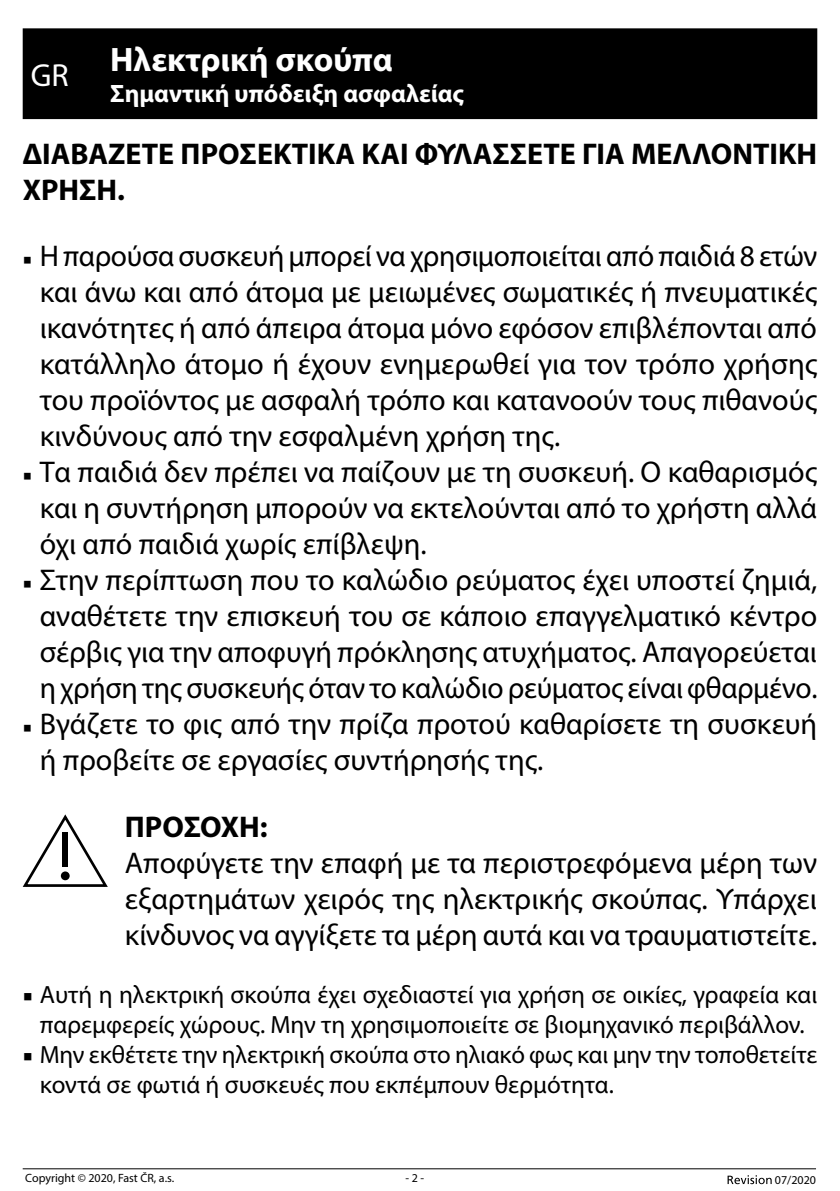
<style>
.page{position:relative;width:840px;height:1191px;background:#fff}
.page>*{position:absolute;margin:0;border:0;box-sizing:border-box;transform-origin:0 0}
.t1{font:700 34px "Myriad Pro";color:#fff}
.t2{font:30px/36px "Myriad Pro";color:#000;text-align:justify}
.t3{font:700 30px/36px "Myriad Pro";color:#000}
.t4{font:700 25.2px "Myriad Pro";color:#fff}
.t5{font:25px/30px "Myriad Pro";color:#000;text-align:center}
.t6{font:12px "Myriad Pro";color:#000}
.s1{font-family:"Minion Pro";font-size:23px}
.s2{font-family:"Minion Pro"}
</style>
<div class="page">
<svg style="left:727px;top:1175px;width:44px;height:9px"></svg>
<hr style="left:23px;top:1168px;width:792px;height:1px;background:#000">
<div style="left:23px;top:28px;width:793px;height:91px;background:#000"></div>
<svg style="left:23px;top:814px;width:85px;height:73px"></svg>
<div style="left:62px;top:832px;width:6px;height:35px;background:#000"></div>
<div style="left:61px;top:871px;width:9px;height:9px;background:#000;border-radius:50%"></div>
<p class="t1" style="left:31px;top:37px;width:363px"><sub>GR</sub> Ηλεκτρική σκούπα</p>
<p class="t4" style="left:110px;top:77px;width:355px">Σημαντική υπόδειξη ασφαλείας</p>
<p class="t3" style="left:23px;top:135px;width:795px">ΔΙΑΒΑΖΕΤΕ ΠΡΟΣΕΚΤΙΚΑ ΚΑΙ ΦΥΛΑΣΣΕΤΕ ΓΙΑ ΜΕΛΛΟΝΤΙΚΗ<br>ΧΡΗΣΗ.</p>
<p class="t2" style="left:40px;top:238px;width:778px;text-indent:-17px"><span class="s1">■</span> Η παρούσα συσκευή μπορεί να χρησιμοποιείται από παιδιά 8 ετών και άνω και από άτομα με μειωμένες σωματικές ή πνευματικές ικανότητες ή από άπειρα άτομα μόνο εφόσον επιβλέπονται από κατάλληλο άτομο ή έχουν ενημερωθεί για τον τρόπο χρήσης του προϊόντος με ασφαλή τρόπο και κατανοούν τους πιθανούς κινδύνους από την εσφαλμένη χρήση της.</p>
<p class="t2" style="left:40px;top:454px;width:778px;text-indent:-17px"><span class="s1">■</span> Τα παιδιά δεν πρέπει να παίζουν με τη συσκευή. Ο καθαρισμός και η συντήρηση μπορούν να εκτελούνται από το χρήστη αλλά όχι από παιδιά χωρίς επίβλεψη.</p>
<p class="t2" style="left:23px;top:562px;width:796px;text-align:center"><span class="s1">■</span> Στην περίπτωση που το καλώδιο ρεύματος έχει υποστεί ζημιά, αναθέτετε την επισκευή του σε κάποιο επαγγελματικό κέντρο σέρβις για την αποφυγή πρόκλησης ατυχήματος. Απαγορεύεται η χρήση της συσκευής όταν το καλώδιο ρεύματος είναι φθαρμένο.</p>
<p class="t2" style="left:40px;top:706px;width:778px;text-indent:-17px"><span class="s1">■</span> Βγάζετε το φις από την πρίζα προτού καθαρίσετε τη συσκευή ή προβείτε σε εργασίες συντήρησής της.</p>
<p class="t3" style="left:125px;top:808px;width:144px">ΠΡΟΣΟΧΗ:</p>
<p class="t2" style="left:125px;top:844px;width:693px">Αποφύγετε την επαφή με τα περιστρεφόμενα μέρη των εξαρτημάτων χειρός της ηλεκτρικής σκούπας. Υπάρχει κίνδυνος να αγγίξετε τα μέρη αυτά και να τραυματιστείτε.</p>
<p class="t5" style="left:23px;top:979px;width:795px"><span class="s2">■</span> Αυτή η ηλεκτρική σκούπα έχει σχεδιαστεί για χρήση σε οικίες, γραφεία και παρεμφερείς χώρους. Μην τη χρησιμοποιείτε σε βιομηχανικό περιβάλλον.</p>
<p class="t5" style="left:40px;top:1039px;width:778px;text-align:left;text-indent:-17px"><span class="s2">■</span> Μην εκθέτετε την ηλεκτρική σκούπα στο ηλιακό φως και μην την τοποθετείτε κοντά σε φωτιά ή συσκευές που εκπέμπουν θερμότητα.</p>
<p class="t6" style="left:25px;top:1170px;width:150px">Copyright © 2020, Fast ČR, a.s.</p>
<p class="t6" style="left:405px;top:1170px;width:20px">- 2 -</p>
<p class="t6" style="left:774px;top:1172px;width:43px">07/2020</p>
</div>
